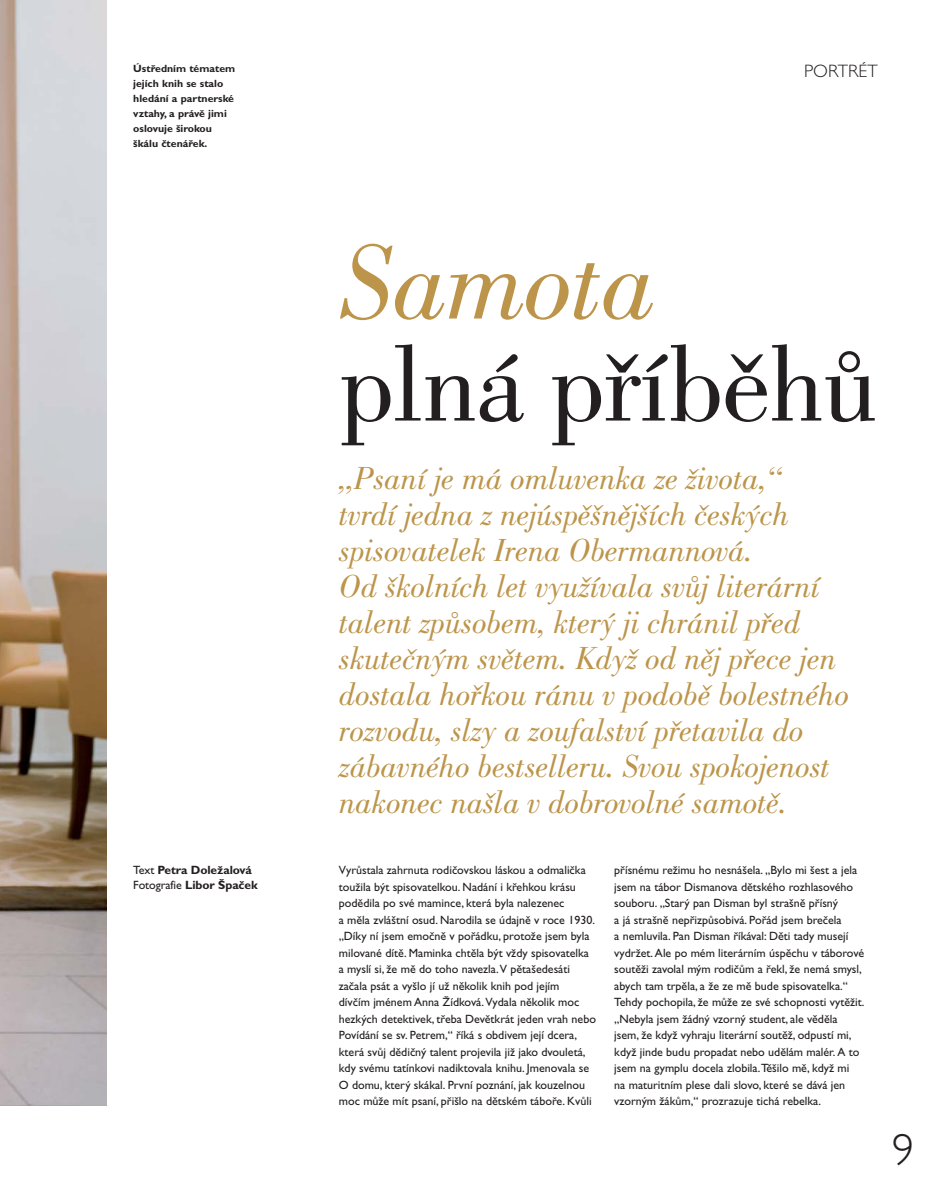
<style>
.page{position:relative;width:936px;height:1191px;background:#fff}
.page>*{position:absolute;margin:0;border:0;box-sizing:border-box;transform-origin:0 0}
.t1{font:109.5px "Bodoni CE";letter-spacing:-.01em;color:#231f20}
.t2{font:italic 109.5px "Bodoni CE";letter-spacing:-.01em;color:#bc954b}
.t3{font:300 45px "Gill Sans CE";color:#231f20}
.t4{font:italic 33px/36px "Bodoni CE";letter-spacing:-.005em;color:#bc954b}
.t5{font:300 18px "Gill Sans CE";color:#231f20}
.t6{font:12px/16.5px "Gill Sans CE";color:#231f20}
.t7{font:700 12px/15px "Gill Sans CE";letter-spacing:-.005em;color:#231f20}
.t8{font:700 10.5px/15px "Gill Sans CE";color:#231f20}
.s1{font-weight:400}
</style>
<div class="page">
<img style="left:0;top:0;width:106px;height:1106px">
<p class="t8" style="left:133px;top:62px;width:103px">Ústředním tématem jejích knih se stalo hledání a partnerské vztahy, a právě jimi oslovuje širokou škálu čtenářek.</p>
<p class="t7" style="left:133px;top:864px;width:126px"><span class="s1">Text</span> Petra Doležalová<br><span class="s1">Fotografie</span> Libor Špaček</p>
<h3 class="t5" style="left:804px;top:64px;width:75px">PORTRÉT</h3>
<h1 class="t2" style="left:339px;top:233px;width:318px">Samota</h1>
<h1 class="t1" style="left:339px;top:334px;width:540px">plná příběhů</h1>
<p class="t4" style="left:339px;top:462px;width:511px">„Psaní je má omluvenka ze života,“<br>tvrdí jedna z nejúspěšnějších českých spisovatelek Irena Obermannová.<br>Od školních let využívala svůj literární talent způsobem, který ji chránil před skutečným světem. Když od něj přece jen dostala hořkou ránu v podobě bolestného rozvodu, slzy a zoufalství přetavila do zábavného bestselleru. Svou spokojenost nakonec našla v dobrovolné samotě.</p>
<p class="t6" style="left:339px;top:863px;width:259px">Vyrůstala zahrnuta rodičovskou láskou a odmalička toužila být spisovatelkou. Nadání i křehkou krásu podědila po své mamince, která byla nalezenec<br>a měla zvláštní osud. Narodila se údajně v roce 1930. „Díky ní jsem emočně v pořádku, protože jsem byla milované dítě. Maminka chtěla být vždy spisovatelka a myslí si, že mě do toho navezla. V pětašedesáti začala psát a vyšlo jí už několik knih pod jejím<br>dívčím jménem Anna Žídková. Vydala několik moc hezkých detektivek, třeba Devětkrát jeden vrah nebo Povídání se sv. Petrem,“ říká s obdivem její dcera, která svůj dědičný talent projevila již jako dvouletá, kdy svému tatínkovi nadiktovala knihu. Jmenovala se O domu, který skákal. První poznání, jak kouzelnou moc může mít psaní, přišlo na dětském táboře. Kvůli</p>
<p class="t6" style="left:614px;top:863px;width:251px">přísnému režimu ho nesnášela. „Bylo mi šest a jela jsem na tábor Dismanova dětského rozhlasového souboru. „Starý pan Disman byl strašně přísný<br>a já strašně nepřizpůsobivá. Pořád jsem brečela<br>a nemluvila. Pan Disman říkával: Děti tady musejí vydržet. Ale po mém literárním úspěchu v táborové soutěži zavolal mým rodičům a řekl, že nemá smysl, abych tam trpěla, a že ze mě bude spisovatelka.“ Tehdy pochopila, že může ze své schopnosti vytěžit. „Nebyla jsem žádný vzorný student, ale věděla jsem, že když vyhraju literární soutěž, odpustí mi, když jinde budu propadat nebo udělám malér. A to jsem na gymplu docela zlobila.Těšilo mě, když mi<br>na maturitním plese dali slovo, které se dává jen vzorným žákům,“ prozrazuje tichá rebelka.</p>
<h2 class="t3" style="left:892px;top:1133px;width:24px">9</h2>
</div>
